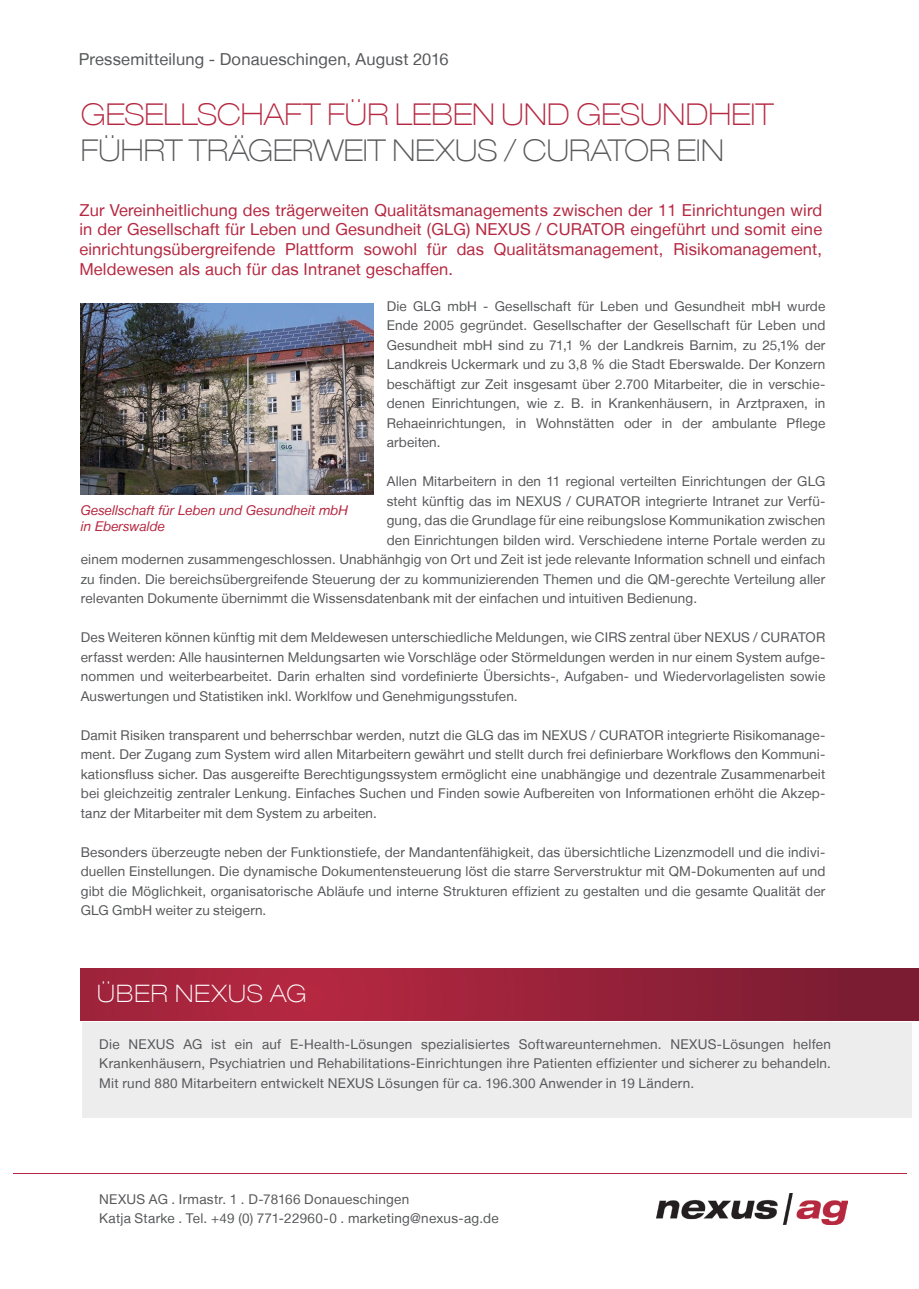
<style>
.page{position:relative;width:919px;height:1289px;background:#fff}
.page>*{position:absolute;margin:0;border:0;box-sizing:border-box;transform-origin:0 0}
.t1{font:100 expanded 30px "Helvetica Neue LT";color:#b62841}
.t2{font:100 expanded 30px "Helvetica Neue LT";letter-spacing:.005em;color:#57585a}
.t3{font:100 expanded 24px "Helvetica Neue LT";letter-spacing:.045em;color:#fff}
.t4{font:16.5px/19.5px "Helvetica Neue LT";letter-spacing:.01em;color:#b62841;text-align:justify}
.t5{font:16.5px "Helvetica Neue LT";letter-spacing:.015em;color:#57585a}
.t6{font:13.5px/19.5px "Helvetica Neue LT";letter-spacing:.01em;color:#57585a;text-align:justify}
.t7{font:italic 13.5px/16.2px "Helvetica Neue LT";color:#b62841}
</style>
<div class="page">
<div style="left:82px;top:1022px;width:829px;height:95px;background:#ededee"></div>
<img style="left:80px;top:303px;width:294px;height:192px">
<hr style="left:13px;top:1172px;width:893px;height:1px;background:#b62841">
<img style="left:656px;top:1193px;width:191px;height:31px">
<svg style="left:81px;top:968px;width:837px;height:52px;background:#9a223a"></svg>
<p class="t5" style="left:79px;top:49px;width:371px">Pressemitteilung - Donaueschingen, August 2016</p>
<h1 class="t1" style="left:81px;top:97px;width:694px">GESELLSCHAFT FÜR LEBEN UND GESUNDHEIT</h1>
<h1 class="t2" style="left:81px;top:133px;width:644px">FÜHRT TRÄGERWEIT NEXUS / CURATOR EIN</h1>
<p class="t4" style="left:79px;top:200px;width:744px">Zur Vereinheitlichung des trägerweiten Qualitätsmanagements zwischen der 11 Einrichtungen wird in der Gesellschaft für Leben und Gesundheit (GLG) NEXUS / CURATOR eingeführt und somit eine einrichtungsübergreifende Plattform sowohl für das Qualitätsmanagement, Risikomanagement, Meldewesen als auch für das Intranet geschaffen.</p>
<p class="t6" style="left:387px;top:296px;width:440px">Die GLG mbH - Gesellschaft für Leben und Gesundheit mbH wurde Ende 2005 gegründet. Gesellschafter der Gesellschaft für Leben und Gesundheit mbH sind zu 71,1 % der Landkreis Barnim, zu 25,1% der Landkreis Uckermark und zu 3,8 % die Stadt Eberswalde. Der Konzern beschäftigt zur Zeit insgesamt über 2.700 Mitarbeiter, die in verschie&shy;denen Einrichtungen, wie z. B. in Krankenhäusern, in Arztpraxen, in Rehaeinrichtungen, in Wohnstätten oder in der ambulante Pflege arbeiten.</p>
<p class="t6" style="left:387px;top:471px;width:440px">Allen Mitarbeitern in den 11 regional verteilten Einrichtungen der GLG</p>
<p class="t6" style="left:387px;top:491px;width:440px">steht künftig das im NEXUS / CURATOR integrierte Intranet zur Verfü-</p>
<p class="t6" style="left:387px;top:510px;width:440px">gung, das die Grundlage für eine reibungslose Kommunikation zwischen</p>
<p class="t6" style="left:387px;top:530px;width:440px">den Einrichtungen bilden wird. Verschiedene interne Portale werden zu</p>
<p class="t6" style="left:81px;top:549px;width:746px">einem modernen zusammengeschlossen. Unabhänhgig von Ort und Zeit ist jede relevante Information schnell und einfach</p>
<p class="t6" style="left:81px;top:569px;width:745px">zu finden. Die bereichsübergreifende Steuerung der zu kommunizierenden Themen und die QM-gerechte Verteilung aller</p>
<p class="t6" style="left:81px;top:588px;width:617px">relevanten Dokumente übernimmt die Wissensdatenbank mit der einfachen und intuitiven Bedienung.</p>
<p class="t6" style="left:81px;top:627px;width:746px">Des Weiteren können künftig mit dem Meldewesen unterschiedliche Meldungen, wie CIRS zentral über NEXUS / CURATOR erfasst werden: Alle hausinternen Meldungsarten wie Vorschläge oder Störmeldungen werden in nur einem System aufge&shy;nommen und weiterbearbeitet. Darin erhalten sind vordefinierte Übersichts-, Aufgaben- und Wiedervorlagelisten sowie Auswertungen und Statistiken inkl. Worklfow und Genehmigungsstufen.</p>
<p class="t6" style="left:81px;top:725px;width:746px">Damit Risiken transparent und beherrschbar werden, nutzt die GLG das im NEXUS / CURATOR integrierte Risikomanage&shy;ment. Der Zugang zum System wird allen Mitarbeitern gewährt und stellt durch frei definierbare Workflows den Kommuni&shy;kationsfluss sicher. Das ausgereifte Berechtigungssystem ermöglicht eine unabhängige und dezentrale Zusammenarbeit bei gleichzeitig zentraler Lenkung. Einfaches Suchen und Finden sowie Aufbereiten von Informationen erhöht die Akzep&shy;tanz der Mitarbeiter mit dem System zu arbeiten.</p>
<p class="t6" style="left:81px;top:842px;width:746px">Besonders überzeugte neben der Funktionstiefe, der Mandantenfähigkeit, das übersichtliche Lizenzmodell und die indivi&shy;duellen Einstellungen. Die dynamische Dokumentensteuerung löst die starre Serverstruktur mit QM-Dokumenten auf und gibt die Möglichkeit, organisatorische Abläufe und interne Strukturen effizient zu gestalten und die gesamte Qualität der GLG GmbH weiter zu steigern.</p>
<p class="t7" style="left:81px;top:501px;width:269px">Gesellschaft für Leben und Gesundheit mbH in Eberswalde</p>
<h2 class="t3" style="left:97px;top:978px;width:211px">ÜBER NEXUS AG</h2>
<p class="t6" style="left:99px;top:1033px;width:733px">Die NEXUS AG ist ein auf E-Health-Lösungen spezialisiertes Softwareunternehmen. NEXUS-Lösungen helfen Krankenhäusern, Psychiatrien und Rehabilitations-Einrichtungen ihre Patienten effizienter und sicherer zu behandeln.<br>Mit rund 880 Mitarbeitern entwickelt NEXUS Lösungen für ca. 196.300 Anwender in 19 Ländern.</p>
<p class="t6" style="left:99px;top:1188px;width:401px">NEXUS AG . Irmastr. 1 . D-78166 Donaueschingen<br>Katja Starke . Tel. +49 (0) 771-22960-0 . marketing@nexus-ag.de</p>
</div>
